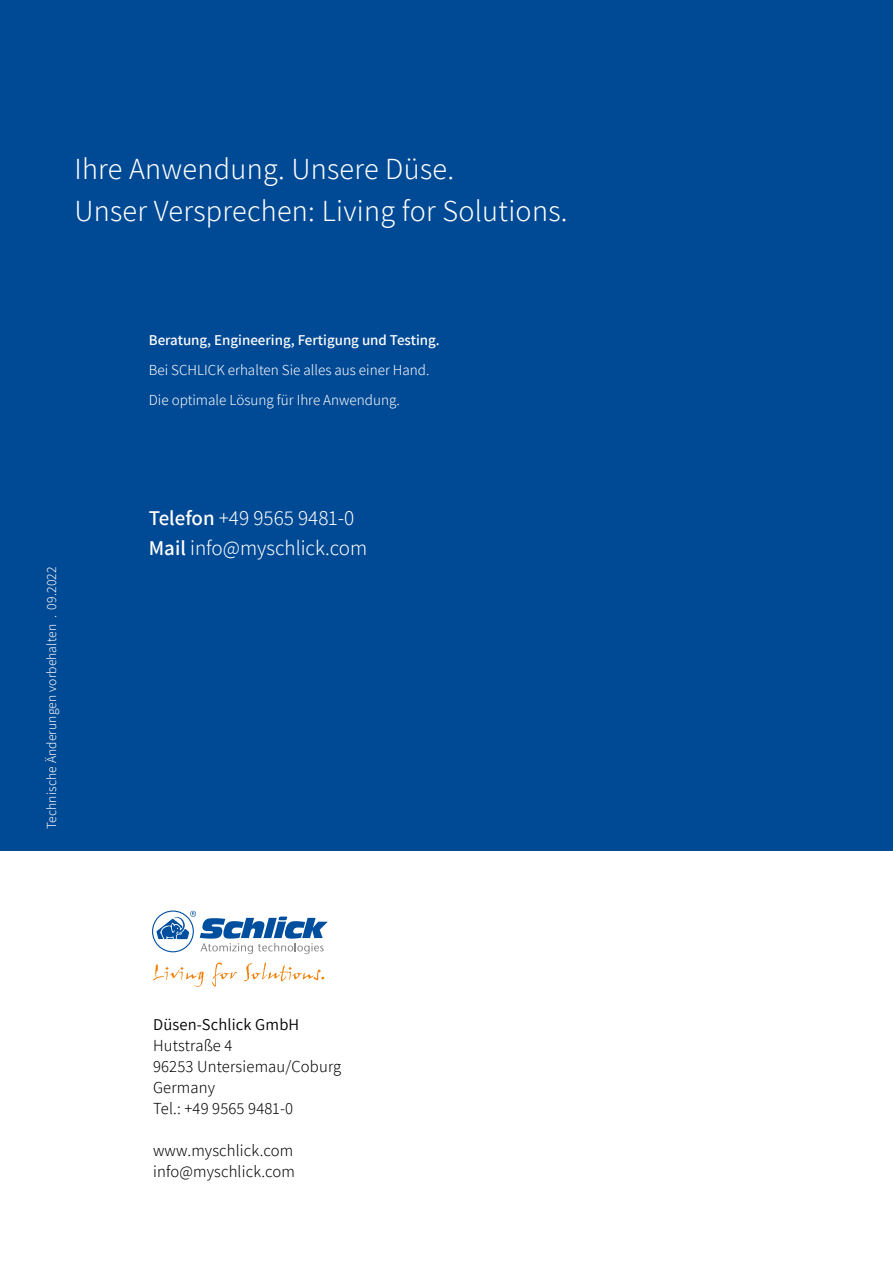
<style>
.page{position:relative;width:893px;height:1263px;background:#fff}
.page>*{position:absolute;margin:0;border:0;box-sizing:border-box;transform-origin:0 0}
.t1{font:300 30px/42px "Assistant";letter-spacing:.01em;color:#fff}
.t2{font:300 21px/30px "Assistant";color:#fff}
.t3{font:300 16.5px/21px "Assistant";letter-spacing:.01em;color:#000}
.t4{font:16.5px "Assistant";letter-spacing:.01em;color:#000}
.t5{font:300 15px/30px "Assistant";color:#fff}
.t6{font:600 15px "Assistant";color:#fff}
.t7{font:300 13.5px "Assistant";letter-spacing:.01em;color:#fff}
.s1{font-weight:600}
</style>
<div class="page">
<div style="left:0;top:0;width:893px;height:850px;background:#004994"></div>
<svg style="left:153px;top:964px;width:51px;height:23px"></svg>
<svg style="left:212px;top:962px;width:25px;height:24px"></svg>
<svg style="left:244px;top:962px;width:80px;height:19px"></svg>
<svg style="left:152px;top:910px;width:176px;height:44px"></svg>
<h1 class="t1" style="left:74px;top:147px;width:495px">Ihre Anwendung. Unsere Düse.<br>Unser Versprechen: Living for Solutions.</h1>
<p class="t7" style="left:43px;top:829px;width:264px;rotate:-90deg">Technische Änderungen vorbehalten . 09.2022</p>
<p class="t6" style="left:149px;top:330px;width:293px">Beratung, Engineering, Fertigung und Testing.</p>
<p class="t5" style="left:149px;top:354px;width:282px">Bei SCHLICK erhalten Sie alles aus einer Hand.<br>Die optimale Lösung für Ihre Anwendung.</p>
<p class="t2" style="left:149px;top:502px;width:220px"><span class="s1">Telefon</span> +49 9565 9481-0<br><span class="s1">Mail</span> info@myschlick.com</p>
<p class="t4" style="left:153px;top:1013px;width:148px">Düsen-Schlick GmbH</p>
<p class="t3" style="left:153px;top:1034px;width:190px">Hutstraße 4<br>96253 Untersiemau/Coburg<br>Germany<br>Tel.: +49 9565 9481-0</p>
<p class="t3" style="left:153px;top:1139px;width:143px">www.myschlick.com info@myschlick.com</p>
</div>
